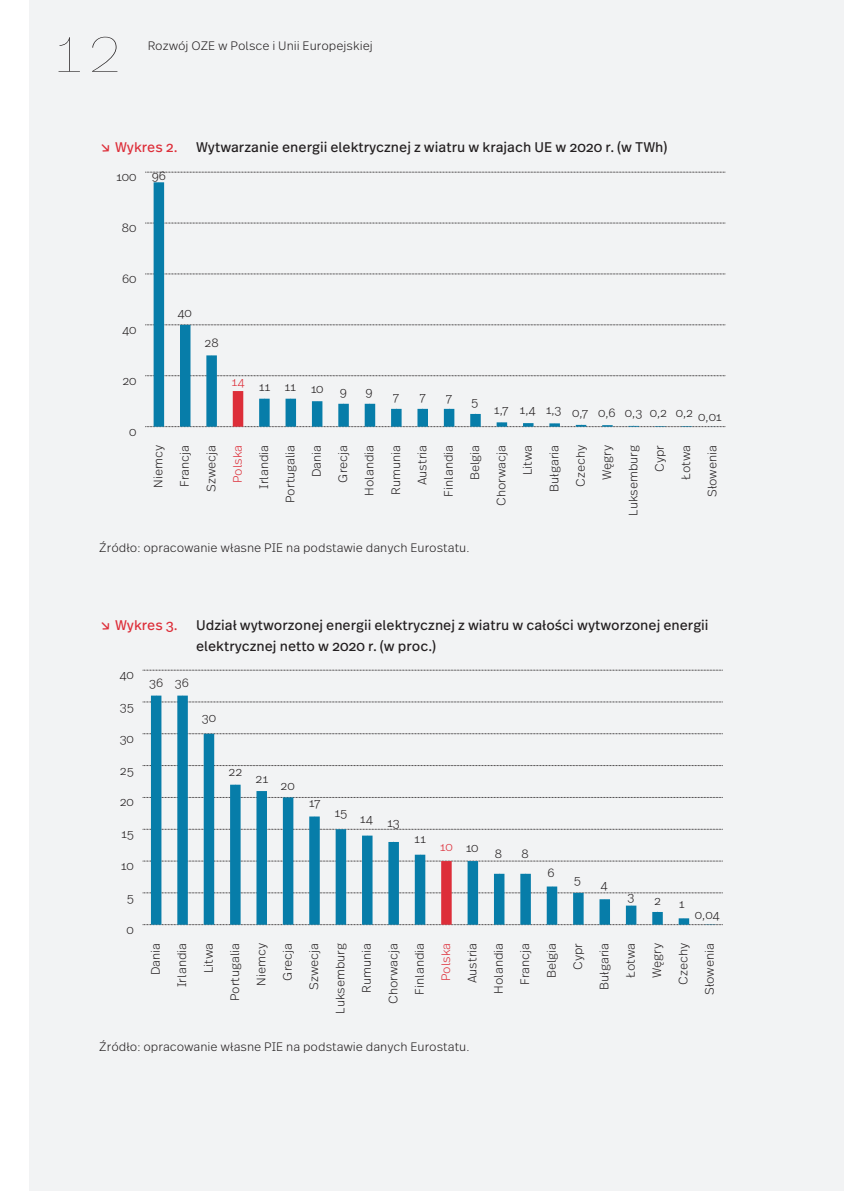
<style>
.page{position:relative;width:844px;height:1191px;background:#fff}
.page>*{position:absolute;margin:0;border:0;box-sizing:border-box;transform-origin:0 0}
.t1{font:100 61.25px "Real Text Pro";color:#231f20}
.t2{font:14px/21.7px "Real Text Pro";color:#231f20}
.t3{font:14px "Real Text Pro";color:#dd2e39}
.t4{font:300 12.25px/26.4px "Real Text Pro";color:#231f20}
.t5{font:300 12.25px "Real Text Pro";color:#dd2e39}
.s1{color:#231f20}
</style>
<div class="page">
<div style="left:30px;top:0;width:813px;height:1191px;background:#f2f3f4"></div>
<svg style="left:146px;top:375px;width:580px;height:1px"></svg>
<svg style="left:146px;top:324px;width:580px;height:1px"></svg>
<svg style="left:146px;top:273px;width:580px;height:1px"></svg>
<svg style="left:146px;top:223px;width:580px;height:1px"></svg>
<svg style="left:146px;top:172px;width:580px;height:1px"></svg>
<div style="left:153px;top:182px;width:11px;height:245px;background:#077da9"></div>
<div style="left:180px;top:325px;width:10px;height:102px;background:#077da9"></div>
<div style="left:206px;top:355px;width:11px;height:72px;background:#077da9"></div>
<div style="left:233px;top:391px;width:10px;height:36px;background:#dd2e39"></div>
<div style="left:259px;top:399px;width:10px;height:28px;background:#077da9"></div>
<div style="left:285px;top:399px;width:11px;height:28px;background:#077da9"></div>
<div style="left:312px;top:401px;width:10px;height:26px;background:#077da9"></div>
<div style="left:338px;top:404px;width:11px;height:23px;background:#077da9"></div>
<div style="left:364px;top:404px;width:11px;height:23px;background:#077da9"></div>
<div style="left:391px;top:409px;width:10px;height:18px;background:#077da9"></div>
<div style="left:417px;top:409px;width:11px;height:18px;background:#077da9"></div>
<div style="left:444px;top:409px;width:10px;height:18px;background:#077da9"></div>
<div style="left:470px;top:414px;width:10px;height:13px;background:#077da9"></div>
<div style="left:496px;top:422px;width:11px;height:5px;background:#077da9"></div>
<svg style="left:523px;top:423px;width:10px;height:2px"></svg>
<svg style="left:549px;top:423px;width:10px;height:2px"></svg>
<svg style="left:146px;top:425px;width:580px;height:3px"></svg>
<svg style="left:143px;top:892px;width:580px;height:1px"></svg>
<svg style="left:143px;top:860px;width:580px;height:1px"></svg>
<svg style="left:143px;top:828px;width:580px;height:1px"></svg>
<svg style="left:143px;top:797px;width:580px;height:1px"></svg>
<svg style="left:143px;top:765px;width:580px;height:1px"></svg>
<svg style="left:143px;top:733px;width:580px;height:1px"></svg>
<svg style="left:143px;top:701px;width:580px;height:1px"></svg>
<svg style="left:143px;top:669px;width:580px;height:1px"></svg>
<div style="left:151px;top:695px;width:10px;height:229px;background:#077da9"></div>
<div style="left:177px;top:695px;width:11px;height:229px;background:#077da9"></div>
<div style="left:204px;top:734px;width:10px;height:190px;background:#077da9"></div>
<div style="left:230px;top:784px;width:10px;height:140px;background:#077da9"></div>
<div style="left:256px;top:791px;width:11px;height:133px;background:#077da9"></div>
<div style="left:283px;top:797px;width:10px;height:127px;background:#077da9"></div>
<div style="left:309px;top:816px;width:11px;height:108px;background:#077da9"></div>
<div style="left:335px;top:829px;width:11px;height:95px;background:#077da9"></div>
<div style="left:362px;top:835px;width:10px;height:89px;background:#077da9"></div>
<div style="left:388px;top:842px;width:11px;height:82px;background:#077da9"></div>
<div style="left:414px;top:854px;width:11px;height:70px;background:#077da9"></div>
<div style="left:441px;top:861px;width:10px;height:63px;background:#dd2e39"></div>
<div style="left:467px;top:861px;width:11px;height:63px;background:#077da9"></div>
<div style="left:494px;top:873px;width:10px;height:51px;background:#077da9"></div>
<div style="left:520px;top:873px;width:10px;height:51px;background:#077da9"></div>
<div style="left:546px;top:886px;width:11px;height:38px;background:#077da9"></div>
<div style="left:573px;top:893px;width:10px;height:31px;background:#077da9"></div>
<div style="left:599px;top:899px;width:11px;height:25px;background:#077da9"></div>
<div style="left:625px;top:905px;width:11px;height:19px;background:#077da9"></div>
<div style="left:652px;top:912px;width:10px;height:12px;background:#077da9"></div>
<div style="left:678px;top:918px;width:11px;height:6px;background:#077da9"></div>
<svg style="left:143px;top:924px;width:580px;height:1px"></svg>
<h1 class="t1" style="left:50px;top:6px;width:75px">12</h1>
<p class="t4" style="left:148px;top:31px;width:226px">Rozwój OZE w Polsce i Unii Europejskiej</p>
<p class="t3" style="left:99px;top:137px;width:80px">↘ Wykres 2.</p>
<p class="t2" style="left:196px;top:136px;width:473px">Wytwarzanie energii elektrycznej z wiatru w krajach UE w 2020 r. (w TWh)</p>
<p class="t4" style="left:116px;top:163px;width:22px">100</p>
<p class="t4" style="left:152px;top:162px;width:16px">96</p>
<p class="t4" style="left:122px;top:214px;width:16px">80</p>
<p class="t4" style="left:122px;top:265px;width:16px">60</p>
<p class="t4" style="left:122px;top:316px;width:16px">40</p>
<p class="t4" style="left:122px;top:366px;width:16px">20</p>
<p class="t4" style="left:129px;top:417px;width:9px">0</p>
<p class="t4" style="left:177px;top:299px;width:16px">40</p>
<p class="t4" style="left:204px;top:329px;width:16px">28</p>
<p class="t4" style="left:231px;top:373px;width:94px"><sup>14</sup> 11 11 10</p>
<p class="t4" style="left:144px;top:487px;width:44px;rotate:-90deg">Niemcy<br>Francja</p>
<p class="t4" style="left:197px;top:492px;width:49px;rotate:-90deg">Szwecja</p>
<p class="t5" style="left:229px;top:483px;width:40px;rotate:-90deg">Polska</p>
<p class="t4" style="left:250px;top:489px;width:45px;rotate:-90deg">Irlandia</p>
<p class="t4" style="left:276px;top:503px;width:60px;rotate:-90deg">Portugalia</p>
<p class="t4" style="left:303px;top:477px;width:34px;rotate:-90deg">Dania</p>
<p class="t4" style="left:340px;top:378px;width:9px">9</p>
<p class="t4" style="left:365px;top:378px;width:9px">9</p>
<p class="t4" style="left:393px;top:383px;width:7px">7</p>
<p class="t4" style="left:420px;top:383px;width:7px">7</p>
<p class="t4" style="left:446px;top:384px;width:7px">7</p>
<p class="t4" style="left:471px;top:388px;width:9px">5</p>
<p class="t4" style="left:329px;top:482px;width:39px;rotate:-90deg">Grecja</p>
<p class="t4" style="left:355px;top:496px;width:52px;rotate:-90deg">Holandia<br>Rumunia</p>
<p class="t4" style="left:408px;top:485px;width:42px;rotate:-90deg">Austria</p>
<p class="t4" style="left:434px;top:496px;width:53px;rotate:-90deg">Finlandia</p>
<p class="t4" style="left:461px;top:480px;width:37px;rotate:-90deg">Belgia</p>
<p class="t4" style="left:99px;top:534px;width:371px">Źródło: opracowanie własne PIE na podstawie danych Eurostatu.</p>
<p class="t4" style="left:493px;top:399px;width:229px">1,7 1,4 1,3 0,7 0,6 0,3 0,2 0,2 0,01</p>
<p class="t4" style="left:487px;top:506px;width:63px;rotate:-90deg">Chorwacja</p>
<p class="t4" style="left:513px;top:475px;width:32px;rotate:-90deg">Litwa</p>
<p class="t4" style="left:540px;top:491px;width:48px;rotate:-90deg">Bułgaria</p>
<p class="t4" style="left:566px;top:487px;width:43px;rotate:-90deg">Czechy</p>
<p class="t4" style="left:593px;top:480px;width:37px;rotate:-90deg">Węgry</p>
<p class="t4" style="left:619px;top:516px;width:73px;rotate:-90deg">Luksemburg</p>
<p class="t4" style="left:645px;top:472px;width:29px;rotate:-90deg">Cypr</p>
<p class="t4" style="left:672px;top:480px;width:37px;rotate:-90deg">Łotwa</p>
<p class="t4" style="left:698px;top:497px;width:54px;rotate:-90deg">Słowenia</p>
<p class="t3" style="left:99px;top:615px;width:80px">↘ Wykres 3.</p>
<p class="t2" style="left:196px;top:613px;width:514px">Udział wytworzonej energii elektrycznej z wiatru w całości wytworzonej energii elektrycznej netto w 2020 r. (w proc.)</p>
<p class="t4" style="left:120px;top:661px;width:16px">40</p>
<p class="t4" style="left:120px;top:693px;width:15px">35</p>
<p class="t4" style="left:120px;top:724px;width:16px">30</p>
<p class="t4" style="left:120px;top:756px;width:15px">25</p>
<p class="t4" style="left:120px;top:788px;width:16px">20</p>
<p class="t4" style="left:121px;top:820px;width:14px">15</p>
<p class="t4" style="left:121px;top:852px;width:14px">10</p>
<p class="t4" style="left:127px;top:883px;width:9px">5</p>
<p class="t4" style="left:126px;top:915px;width:9px">0</p>
<p class="t4" style="left:149px;top:668px;width:41px">36 36</p>
<p class="t4" style="left:202px;top:704px;width:16px">30</p>
<p class="t4" style="left:228px;top:757px;width:15px">22</p>
<p class="t4" style="left:255px;top:764px;width:14px">21</p>
<p class="t4" style="left:280px;top:771px;width:16px">20</p>
<p class="t4" style="left:309px;top:789px;width:13px">17</p>
<p class="t4" style="left:334px;top:804px;width:67px">15 14 13</p>
<p class="t4" style="left:414px;top:825px;width:13px">11</p>
<p class="t5" style="left:440px;top:838px;width:40px">10 <span class="s1">10</span></p>
<p class="t4" style="left:142px;top:975px;width:34px;rotate:-90deg">Dania</p>
<p class="t4" style="left:168px;top:987px;width:45px;rotate:-90deg">Irlandia</p>
<p class="t4" style="left:194px;top:973px;width:32px;rotate:-90deg">Litwa</p>
<p class="t4" style="left:221px;top:1001px;width:60px;rotate:-90deg">Portugalia</p>
<p class="t4" style="left:247px;top:985px;width:44px;rotate:-90deg">Niemcy</p>
<p class="t4" style="left:273px;top:980px;width:39px;rotate:-90deg">Grecja</p>
<p class="t4" style="left:300px;top:990px;width:49px;rotate:-90deg">Szwecja</p>
<p class="t4" style="left:326px;top:1014px;width:73px;rotate:-90deg">Luksemburg</p>
<p class="t4" style="left:353px;top:993px;width:51px;rotate:-90deg">Rumunia</p>
<p class="t4" style="left:379px;top:1004px;width:63px;rotate:-90deg">Chorwacja</p>
<p class="t4" style="left:405px;top:994px;width:53px;rotate:-90deg">Finlandia</p>
<p class="t5" style="left:437px;top:981px;width:40px;rotate:-90deg">Polska</p>
<p class="t4" style="left:458px;top:983px;width:42px;rotate:-90deg">Austria</p>
<p class="t4" style="left:99px;top:1033px;width:371px">Źródło: opracowanie własne PIE na podstawie danych Eurostatu.</p>
<p class="t4" style="left:494px;top:840px;width:9px">8</p>
<p class="t4" style="left:521px;top:840px;width:9px">8</p>
<p class="t4" style="left:547px;top:859px;width:8px">6</p>
<p class="t4" style="left:573px;top:865px;width:9px">5</p>
<p class="t4" style="left:600px;top:871px;width:9px">4</p>
<p class="t4" style="left:484px;top:994px;width:52px;rotate:-90deg">Holandia</p>
<p class="t4" style="left:511px;top:985px;width:44px;rotate:-90deg">Francja</p>
<p class="t4" style="left:537px;top:978px;width:37px;rotate:-90deg">Belgia</p>
<p class="t4" style="left:563px;top:970px;width:29px;rotate:-90deg">Cypr</p>
<p class="t4" style="left:590px;top:989px;width:48px;rotate:-90deg">Bułgaria</p>
<p class="t4" style="left:627px;top:883px;width:8px">3</p>
<p class="t4" style="left:654px;top:886px;width:8px">2</p>
<p class="t4" style="left:616px;top:978px;width:37px;rotate:-90deg">Łotwa<br>Węgry</p>
<p class="t4" style="left:678px;top:890px;width:7px">1</p>
<p class="t4" style="left:694px;top:900px;width:26px">0,04</p>
<p class="t4" style="left:669px;top:984px;width:43px;rotate:-90deg">Czechy</p>
<p class="t4" style="left:695px;top:995px;width:54px;rotate:-90deg">Słowenia</p>
</div>
